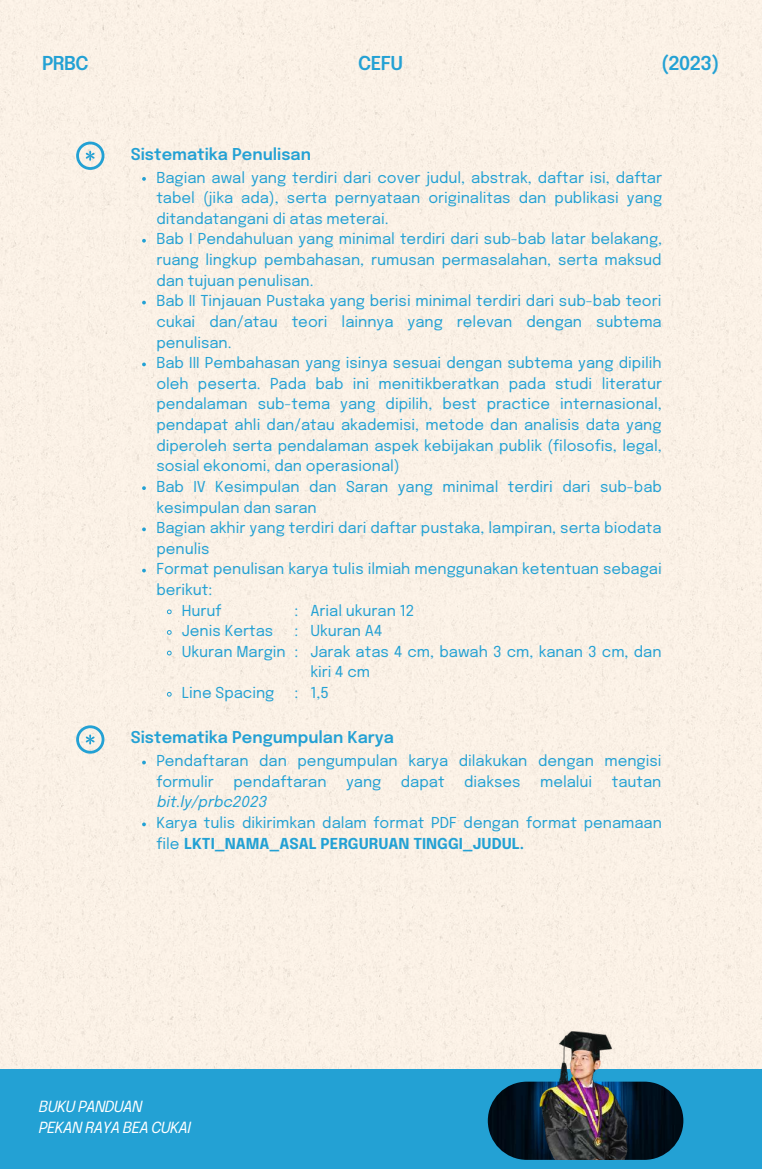
<style>
.page{position:relative;width:762px;height:1170px;background:#fff}
.page>*{position:absolute;margin:0;border:0;box-sizing:border-box;transform-origin:0 0}
.t1{font:600 19px "Epilogue";letter-spacing:-.035em;color:#23a1d4}
.t2{font:600 16.25px "Epilogue";color:#23a1d4}
.t3{font:italic 15.25px/20.6px "Epilogue";letter-spacing:-.035em;color:#fff}
.t4{font:15px/20.6px "Epilogue";color:#23a1d4}
.t5{font:italic 15px "Epilogue";color:#23a1d4}
.s1{font-weight:700}
.s2{color:#fcf3e8}
</style>
<div class="page">
<div style="left:0;top:0;width:761px;height:1068px;background:#fbf1e6"></div>
<div style="left:0;top:1068px;width:761px;height:100px;background:#23a1d4"></div>
<svg style="left:76px;top:141px;width:28px;height:29px"></svg>
<svg style="left:142px;top:177px;width:4px;height:4px"></svg>
<svg style="left:142px;top:239px;width:4px;height:3px"></svg>
<svg style="left:142px;top:300px;width:4px;height:4px"></svg>
<svg style="left:142px;top:362px;width:4px;height:4px"></svg>
<svg style="left:142px;top:486px;width:4px;height:4px"></svg>
<svg style="left:142px;top:527px;width:4px;height:4px"></svg>
<svg style="left:142px;top:568px;width:4px;height:4px"></svg>
<svg style="left:166px;top:608px;width:6px;height:6px"></svg>
<svg style="left:166px;top:629px;width:6px;height:6px"></svg>
<svg style="left:166px;top:649px;width:6px;height:7px"></svg>
<svg style="left:166px;top:691px;width:6px;height:6px"></svg>
<svg style="left:76px;top:725px;width:28px;height:28px"></svg>
<svg style="left:142px;top:760px;width:4px;height:4px"></svg>
<svg style="left:142px;top:822px;width:4px;height:4px"></svg>
<img style="left:487px;top:1081px;width:196px;height:78px;border-radius:39px">
<img style="left:523px;top:1019px;width:132px;height:140px">
<p class="t1" style="left:42px;top:55px;width:48px">PRBC</p>
<p class="t1" style="left:661px;top:55px;width:60px">(2023)</p>
<p class="t1" style="left:358px;top:55px;width:46px">CEFU</p>
<p class="t2" style="left:131px;top:147px;width:181px">Sistematika Penulisan</p>
<p class="t4" style="left:156px;top:168px;width:507px">Bagian awal yang terdiri dari cover judul, abstrak, daftar isi, daftar</p>
<p class="t4" style="left:156px;top:189px;width:507px">tabel (jika ada), serta pernyataan originalitas dan publikasi yang</p>
<p class="t4" style="left:156px;top:209px;width:234px">ditandatangani di atas meterai.</p>
<p class="t4" style="left:156px;top:230px;width:507px">Bab I Pendahuluan yang minimal terdiri dari sub-bab latar belakang,</p>
<p class="t4" style="left:156px;top:250px;width:506px">ruang lingkup pembahasan, rumusan permasalahan, serta maksud</p>
<p class="t4" style="left:156px;top:271px;width:159px">dan tujuan penulisan.</p>
<p class="t4" style="left:156px;top:292px;width:506px">Bab II Tinjauan Pustaka yang berisi minimal terdiri dari sub-bab teori</p>
<p class="t4" style="left:156px;top:312px;width:506px">cukai dan/atau teori lainnya yang relevan dengan subtema</p>
<p class="t4" style="left:156px;top:333px;width:77px">penulisan.</p>
<p class="t4" style="left:156px;top:353px;width:506px">Bab III Pembahasan yang isinya sesuai dengan subtema yang dipilih</p>
<p class="t4" style="left:156px;top:374px;width:507px">oleh peserta. Pada bab ini menitikberatkan pada studi literatur</p>
<p class="t4" style="left:156px;top:395px;width:507px">pendalaman sub-tema yang dipilih, best practice internasional,</p>
<p class="t4" style="left:156px;top:415px;width:506px">pendapat ahli dan/atau akademisi, metode dan analisis data yang</p>
<p class="t4" style="left:156px;top:436px;width:507px">diperoleh serta pendalaman aspek kebijakan publik (filosofis, legal,</p>
<p class="t4" style="left:156px;top:456px;width:245px">sosial ekonomi, dan operasional)</p>
<p class="t4" style="left:156px;top:477px;width:507px">Bab IV Kesimpulan dan Saran yang minimal terdiri dari sub-bab</p>
<p class="t4" style="left:156px;top:498px;width:162px">kesimpulan dan saran</p>
<p class="t4" style="left:156px;top:518px;width:506px">Bagian akhir yang terdiri dari daftar pustaka, lampiran, serta biodata</p>
<p class="t4" style="left:156px;top:539px;width:55px">penulis</p>
<p class="t4" style="left:156px;top:559px;width:507px">Format penulisan karya tulis ilmiah menggunakan ketentuan sebagai</p>
<p class="t4" style="left:156px;top:580px;width:58px">berikut:</p>
<p class="t4" style="left:182px;top:601px;width:41px">Huruf</p>
<p class="t4" style="left:182px;top:621px;width:93px">Jenis Kertas</p>
<p class="t4" style="left:182px;top:642px;width:105px">Ukuran Margin</p>
<p class="t4" style="left:182px;top:683px;width:94px">Line Spacing</p>
<p class="t4" style="left:310px;top:601px;width:352px">Arial ukuran 12<br>Ukuran A4<br>Jarak atas 4 cm, bawah 3 cm, kanan 3 cm, dan kiri 4 cm<br>1,5</p>
<p class="t4" style="left:294px;top:601px;width:5px;text-align:justify">: : :</p>
<p class="t4" style="left:294px;top:683px;width:5px">:</p>
<p class="t2" style="left:131px;top:730px;width:264px">Sistematika Pengumpulan Karya</p>
<p class="t4" style="left:156px;top:751px;width:506px">Pendaftaran dan pengumpulan karya dilakukan dengan mengisi formulir</p>
<p class="t4" style="left:233px;top:772px;width:94px">pendaftaran</p>
<p class="t4" style="left:346px;top:772px;width:37px">yang</p>
<p class="t4" style="left:401px;top:772px;width:45px">dapat</p>
<p class="t4" style="left:464px;top:772px;width:58px">diakses</p>
<p class="t4" style="left:540px;top:772px;width:54px">melalui</p>
<p class="t4" style="left:611px;top:772px;width:51px">tautan</p>
<p class="t4" style="left:156px;top:813px;width:507px">Karya tulis dikirimkan dalam format PDF dengan format penamaan f i l e <span class="s1">L K</span><span class="s2">T</span><span class="s1">T</span><span class="s2">I</span> <span class="s1">I</span><span class="s2">_</span><span class="s1">_</span><span class="s2">N</span><span class="s1">N</span><span class="s2">A</span><span class="s1">A</span><span class="s2">M</span><span class="s1">M</span><span class="s2">A</span><span class="s1">A</span><span class="s2">_</span><span class="s1">_</span><span class="s2">A</span><span class="s1">A</span><span class="s2">S</span> <span class="s1">S</span><span class="s2">A</span> <span class="s1">A</span><span class="s2">L</span> <span class="s1">L</span><span class="s2">P E</span><span class="s1">P</span><span class="s2">R</span><span class="s1">E</span><span class="s2">G</span><span class="s1">R</span><span class="s2">U</span><span class="s1">G</span><span class="s2">R</span><span class="s1">U</span><span class="s2">U</span><span class="s1">R</span><span class="s2">A</span><span class="s1">U</span><span class="s2">N</span><span class="s1">A</span> <span class="s2">T</span><span class="s1">N</span><span class="s2">I N</span><span class="s1">T</span><span class="s2">G</span><span class="s1">I N</span><span class="s2">G</span><span class="s1">G</span><span class="s2">I _</span><span class="s1">G</span><span class="s2">J</span><span class="s1">I</span> <span class="s2">U</span><span class="s1">_</span> <span class="s2">D</span><span class="s1">J U</span> <span class="s2">L</span><span class="s1">D</span><span class="s2">.</span> <span class="s1">U L .</span></p>
<p class="t5" style="left:157px;top:794px;width:112px">bit.ly/prbc2023</p>
<p class="t3" style="left:39px;top:1097px;width:153px">BUKU PANDUAN<br>PEKAN RAYA BEA CUKAI</p>
</div>
